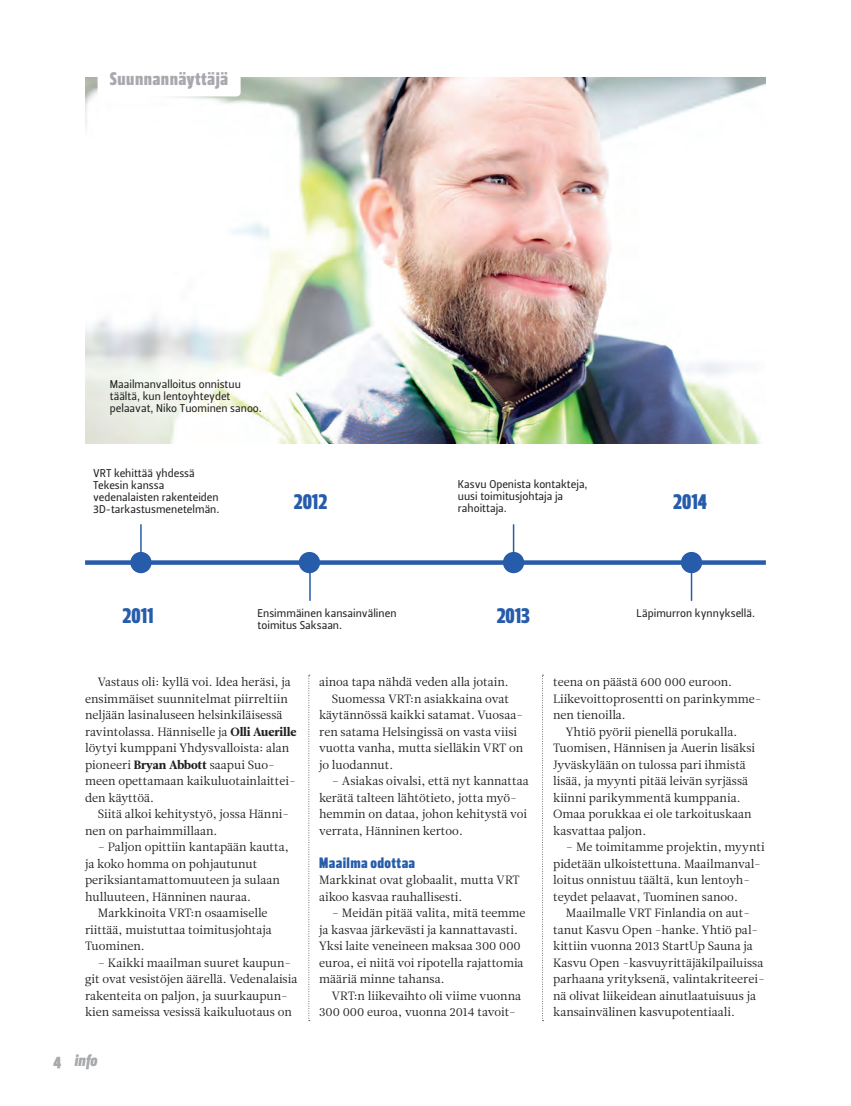
<style>
.page{position:relative;width:851px;height:1106px;background:#fff}
.page>*{position:absolute;margin:0;border:0;box-sizing:border-box;transform-origin:0 0}
.t1{font:21px "Leitura Headline Sans";color:#265caa}
.t2{font:18.15px "Leitura Headline Sans";letter-spacing:.025em;color:#a8a9ad}
.t3{font:italic 16.5px "Leitura Headline";color:#a8a9ad}
.t4{font:15px "Leitura Headline Sans";letter-spacing:.025em;color:#265caa}
.t5{font:12px/16.5px "Leitura News Roman 1";color:#231f20}
.t6{font:11.25px/12px "Leitura Sans Grot 2";color:#231f20}
.s1{font-family:"Leitura News Roman 4"}
.s2{font-family:"Leitura Headline Sans";font-style:normal;font-size:18px}
</style>
<div class="page">
<img style="left:85px;top:78px;width:680px;height:365px">
<svg style="left:308px;top:675px;width:2px;height:346px"></svg>
<svg style="left:542px;top:675px;width:1px;height:346px"></svg>
<div style="left:97px;top:48px;width:143px;height:48px;background:#fff;border-radius:4px"></div>
<div style="left:85px;top:560px;width:680px;height:5px;background:#265caa"></div>
<hr style="left:140px;top:524px;width:2px;height:38px;background:#265caa">
<div style="left:130px;top:552px;width:21px;height:21px;background:#265caa;border-radius:50%"></div>
<hr style="left:690px;top:562px;width:2px;height:39px;background:#265caa">
<div style="left:680px;top:552px;width:22px;height:21px;background:#265caa;border-radius:50%"></div>
<hr style="left:512px;top:524px;width:2px;height:38px;background:#265caa">
<div style="left:503px;top:552px;width:21px;height:21px;background:#265caa;border-radius:50%"></div>
<hr style="left:309px;top:562px;width:2px;height:39px;background:#265caa">
<div style="left:299px;top:552px;width:21px;height:21px;background:#265caa;border-radius:50%"></div>
<h2 class="t2" style="left:110px;top:68px;width:120px">Suunnannäyttäjä</h2>
<p class="t6" style="left:110px;top:378px;width:154px">Maailmanvalloitus onnistuu täältä, kun lentoyhteydet pelaavat, Niko Tuominen sanoo.</p>
<p class="t6" style="left:93px;top:467px;width:128px">VRT kehittää yhdessä<br>Tekesin kanssa vedenalaisten rakenteiden<br>3D-tarkastusmenetelmän.</p>
<h1 class="t1" style="left:294px;top:490px;width:35px">2012</h1>
<p class="t6" style="left:458px;top:478px;width:131px">Kasvu Openista kontakteja, uusi toimitusjohtaja ja rahoittaja.</p>
<h1 class="t1" style="left:673px;top:490px;width:35px">2014</h1>
<h1 class="t1" style="left:123px;top:604px;width:32px">2011</h1>
<p class="t6" style="left:636px;top:607px;width:120px">Läpimurron kynnyksellä.</p>
<p class="t6" style="left:257px;top:607px;width:140px">Ensimmäinen kansainvälinen toimitus Saksaan.</p>
<h1 class="t1" style="left:496px;top:604px;width:35px">2013</h1>
<p class="t5" style="left:85px;top:674px;width:213px;text-indent:13px">Vastaus oli: kyllä voi. Idea heräsi, ja ensimmäiset suunnitelmat piirreltiin neljään lasinaluseen helsinkiläisessä ravintolassa. Hänniselle ja <span class="s1">Olli Auerille </span>löytyi kumppani Yhdysvalloista: alan pioneeri <span class="s1">Bryan Abbott</span> saapui Suo&shy;meen opettamaan kaikuluotainlaittei&shy;den käyttöä.</p>
<p class="t5" style="left:85px;top:806px;width:205px;text-indent:13px">Siitä alkoi kehitystyö, jossa Hänni&shy;nen on parhaimmillaan.</p>
<p class="t5" style="left:98px;top:839px;width:192px">– Paljon opittiin kantapään kautta,</p>
<p class="t5" style="left:85px;top:855px;width:174px">ja koko homma on pohjautunut</p>
<p class="t5" style="left:85px;top:872px;width:196px">periksiantamattomuuteen ja sulaan</p>
<p class="t5" style="left:85px;top:888px;width:167px">hulluuteen, Hänninen nauraa.</p>
<p class="t5" style="left:98px;top:905px;width:171px">Markkinoita VRT:n osaamiselle</p>
<p class="t5" style="left:85px;top:921px;width:188px">riittää, muistuttaa toimitusjohtaja</p>
<p class="t5" style="left:85px;top:938px;width:61px">Tuominen.</p>
<p class="t5" style="left:85px;top:954px;width:214px;text-indent:13px">– Kaikki maailman suuret kaupun&shy;git ovat vesistöjen äärellä. Vedenalaisia rakenteita on paljon, ja suurkaupun&shy;kien sameissa vesissä kaikuluotaus on</p>
<h3 class="t3" style="left:53px;top:1050px;width:45px"><span class="s2">4</span> info</h3>
<p class="t5" style="left:319px;top:674px;width:191px">ainoa tapa nähdä veden alla jotain.</p>
<p class="t5" style="left:332px;top:690px;width:179px">Suomessa VRT:n asiakkaina ovat</p>
<p class="t5" style="left:319px;top:707px;width:205px">käytännössä kaikki satamat. Vuosaa-</p>
<p class="t5" style="left:319px;top:723px;width:199px">ren satama Helsingissä on vasta viisi</p>
<p class="t5" style="left:319px;top:740px;width:206px">vuotta vanha, mutta sielläkin VRT on</p>
<p class="t5" style="left:319px;top:756px;width:76px">jo luodannut.</p>
<p class="t5" style="left:319px;top:773px;width:211px;text-indent:13px">– Asiakas oivalsi, että nyt kannattaa kerätä talteen lähtötieto, jotta myö&shy;hemmin on dataa, johon kehitystä voi verrata, Hänninen kertoo.</p>
<p class="t4" style="left:319px;top:854px;width:98px">Maailma odottaa</p>
<p class="t5" style="left:319px;top:872px;width:202px">Markkinat ovat globaalit, mutta VRT aikoo kasvaa rauhallisesti.</p>
<p class="t5" style="left:319px;top:905px;width:208px;text-indent:13px">– Meidän pitää valita, mitä teemme ja kasvaa järkevästi ja kannattavasti.<br>Yksi laite veneineen maksaa 300 000 euroa, ei niitä voi ripotella rajattomia määriä minne tahansa.</p>
<p class="t5" style="left:319px;top:987px;width:203px;text-indent:13px">VRT:n liikevaihto oli viime vuonna<br>300 000 euroa, vuonna 2014 tavoit-</p>
<p class="t5" style="left:553px;top:674px;width:180px">teena on päästä 600 000 euroon.</p>
<p class="t5" style="left:553px;top:690px;width:210px">Liikevoittoprosentti on parinkymme-</p>
<p class="t5" style="left:553px;top:707px;width:74px">nen tienoilla.</p>
<p class="t5" style="left:566px;top:723px;width:173px">Yhtiö pyörii pienellä porukalla.</p>
<p class="t5" style="left:553px;top:740px;width:203px">Tuomisen, Hännisen ja Auerin lisäksi</p>
<p class="t5" style="left:553px;top:756px;width:194px">Jyväskylään on tulossa pari ihmistä</p>
<p class="t5" style="left:553px;top:773px;width:196px">lisää, ja myynti pitää leivän syrjässä</p>
<p class="t5" style="left:553px;top:789px;width:189px">kiinni parikymmentä kumppania.</p>
<p class="t5" style="left:553px;top:806px;width:200px">Omaa porukkaa ei ole tarkoituskaan</p>
<p class="t5" style="left:553px;top:822px;width:95px">kasvattaa paljon.</p>
<p class="t5" style="left:553px;top:839px;width:213px;text-indent:13px">– Me toimitamme projektin, myynti pidetään ulkoistettuna. Maailmanval&shy;loitus onnistuu täältä, kun lentoyh&shy;teydet pelaavat, Tuominen sanoo.</p>
<p class="t5" style="left:553px;top:905px;width:213px;text-indent:13px">Maailmalle VRT Finlandia on aut&shy;tanut Kasvu Open -hanke. Yhtiö pal&shy;kittiin vuonna 2013 StartUp Sauna ja Kasvu Open -kasvuyrittäjäkilpailuissa parhaana yrityksenä, valintakriteerei&shy;nä olivat liikeidean ainutlaatuisuus ja kansainvälinen kasvupotentiaali.</p>
</div>
